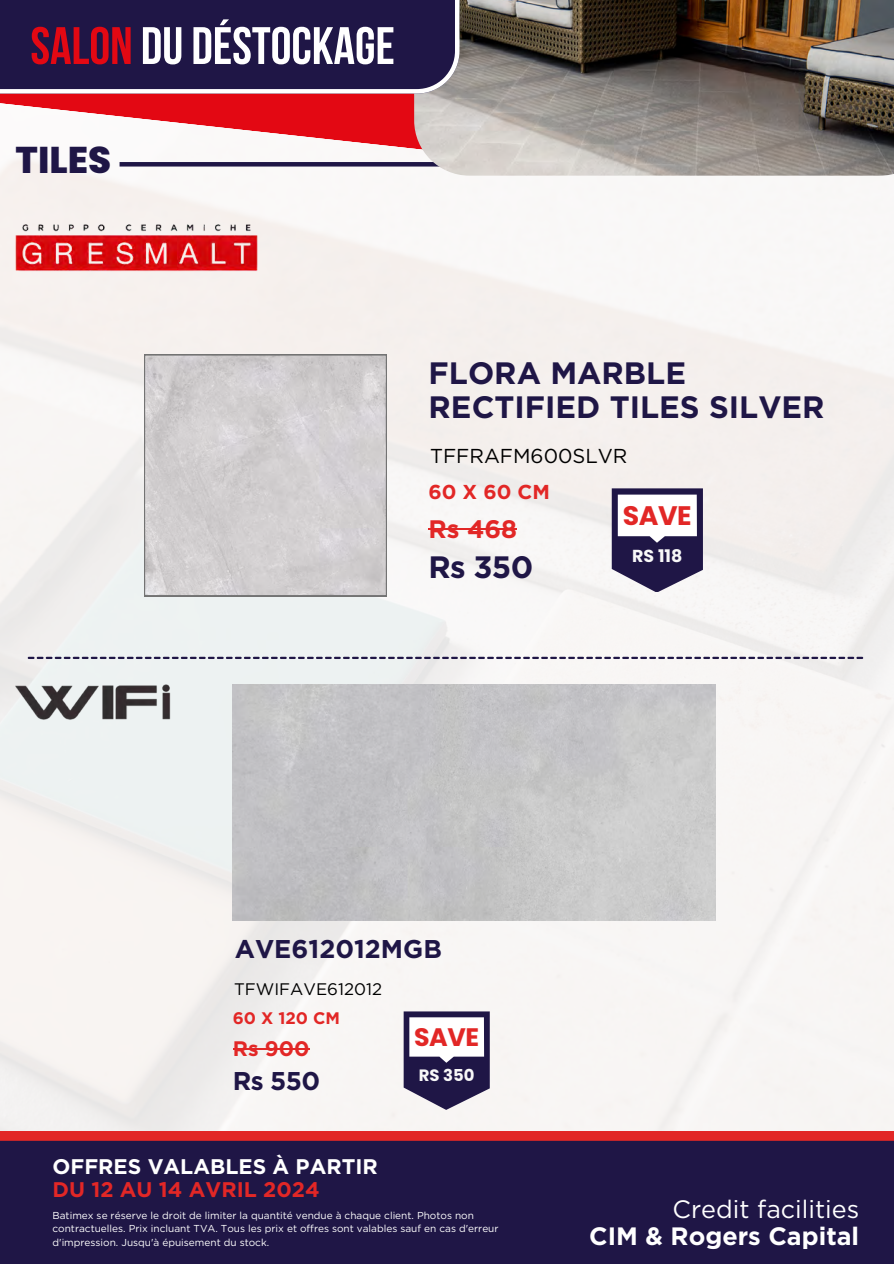
<style>
.page{position:relative;width:894px;height:1264px;background:#fff}
.page>*{position:absolute;margin:0;border:0;box-sizing:border-box;transform-origin:0 0}
.t1{font:700 52.65px "Bebas Neue";color:#fff}
.t2{font:800 37.2px "Poppins";color:#1f1646}
.t3{font:700 30.9px/34.8px "Gotham";color:#1f1646}
.t4{font:700 26.7px "Poppins";color:#e22726}
.t5{font:700 25.65px "Gotham";color:#1f1646}
.t6{font:700 25.35px "Poppins";color:#e22726}
.t7{font:700 25.2px "Gotham";color:#e22726}
.t8{font:700 25.05px "Gotham";color:#fff}
.t9{font:25.05px "Gotham";color:#fff}
.t10{font:700 21.15px/23px "Gotham";color:#fff}
.t11{font:700 21px "Gotham";color:#e22726}
.t12{font:20.1px "Gotham";color:#000}
.t13{font:700 20.1px "Gotham";color:#e22726}
.t14{font:700 17.4px "Poppins";color:#f8f8f8}
.t15{font:16.65px "Gotham";color:#000}
.t16{font:700 16.65px "Gotham";color:#e22726}
.t17{font:700 16.35px "Poppins";color:#f8f8f8}
.t18{font:10.05px/13.4px "Gotham";color:#fff}
.s1{color:#e30813}
.s2{color:#e22726}
</style>
<div class="page">
<img style="left:0;top:165px;width:893px;height:966px">
<svg style="left:0;top:94px;width:414px;height:71px"></svg>
<hr style="left:119px;top:162px;width:439px;height:4px;background:#1f1646">
<img style="left:414px;top:0;width:479px;height:176px">
<div style="left:0;top:0;width:459px;height:94px;background:#1f1646"></div>
<svg style="left:0;top:1131px;width:893px;height:132px;background:#2d1743"></svg>
<svg style="left:611px;top:488px;width:91px;height:104px"></svg>
<svg style="left:144px;top:354px;width:243px;height:242px;background:#cfccce"></svg>
<svg style="left:28px;top:656px;width:834px;height:3px;background:#837f98"></svg>
<svg style="left:403px;top:1011px;width:86px;height:98px"></svg>
<img style="left:233px;top:684px;width:482px;height:236px">
<img style="left:16px;top:202px;width:241px;height:90px">
<img style="left:16px;top:684px;width:155px;height:38px">
<hr style="left:428px;top:528px;width:89px;height:1px;background:#e22726">
<hr style="left:233px;top:1048px;width:76px;height:1px;background:#e22726">
<p class="t1" style="left:30px;top:24px;width:366px"><span class="s1">SALON</span> DU DÉSTOCKAGE</p>
<h6 class="t2" style="left:16px;top:134px;width:97px">TILES</h6>
<p class="t3" style="left:428px;top:355px;width:397px">FLORA MARBLE<br>RECTIFIED TILES SILVER</p>
<h5 class="t12" style="left:430px;top:444px;width:199px">TFFRAFM600SLVR</h5>
<h1 class="t13" style="left:428px;top:479px;width:123px">60 X 60 CM</h1>
<p class="t7" style="left:428px;top:513px;width:90px">Rs 468</p>
<p class="t3" style="left:428px;top:550px;width:106px">Rs 350</p>
<h2 class="t4" style="left:622px;top:497px;width:70px">SAVE</h2>
<p class="t14" style="left:632px;top:543px;width:51px">RS 118</p>
<h5 class="t5" style="left:235px;top:933px;width:208px">AVE612012MGB</h5>
<p class="t15" style="left:234px;top:978px;width:149px">TFWIFAVE612012</p>
<p class="t16" style="left:233px;top:1007px;width:109px">60 X 120 CM</p>
<h6 class="t11" style="left:233px;top:1036px;width:78px">Rs 900</h6>
<p class="t5" style="left:233px;top:1065px;width:89px">Rs 550</p>
<p class="t6" style="left:414px;top:1019px;width:67px">SAVE</p>
<h3 class="t17" style="left:419px;top:1063px;width:57px">RS 350</h3>
<p class="t10" style="left:52px;top:1154px;width:327px">OFFRES VALABLES À PARTIR<br><span class="s2">DU 12 AU 14 AVRIL 2024</span></p>
<h4 class="t18" style="left:52px;top:1208px;width:447px">Batimex se réserve le droit de limiter la quantité vendue à chaque client. Photos non contractuelles. Prix incluant TVA. Tous les prix et offres sont valables sauf en cas d'erreur d'impression. Jusqu'à épuisement du stock.</h4>
<p class="t9" style="left:672px;top:1193px;width:188px">Credit facilities</p>
<p class="t8" style="left:589px;top:1220px;width:271px">CIM &amp; Rogers Capital</p>
</div>
